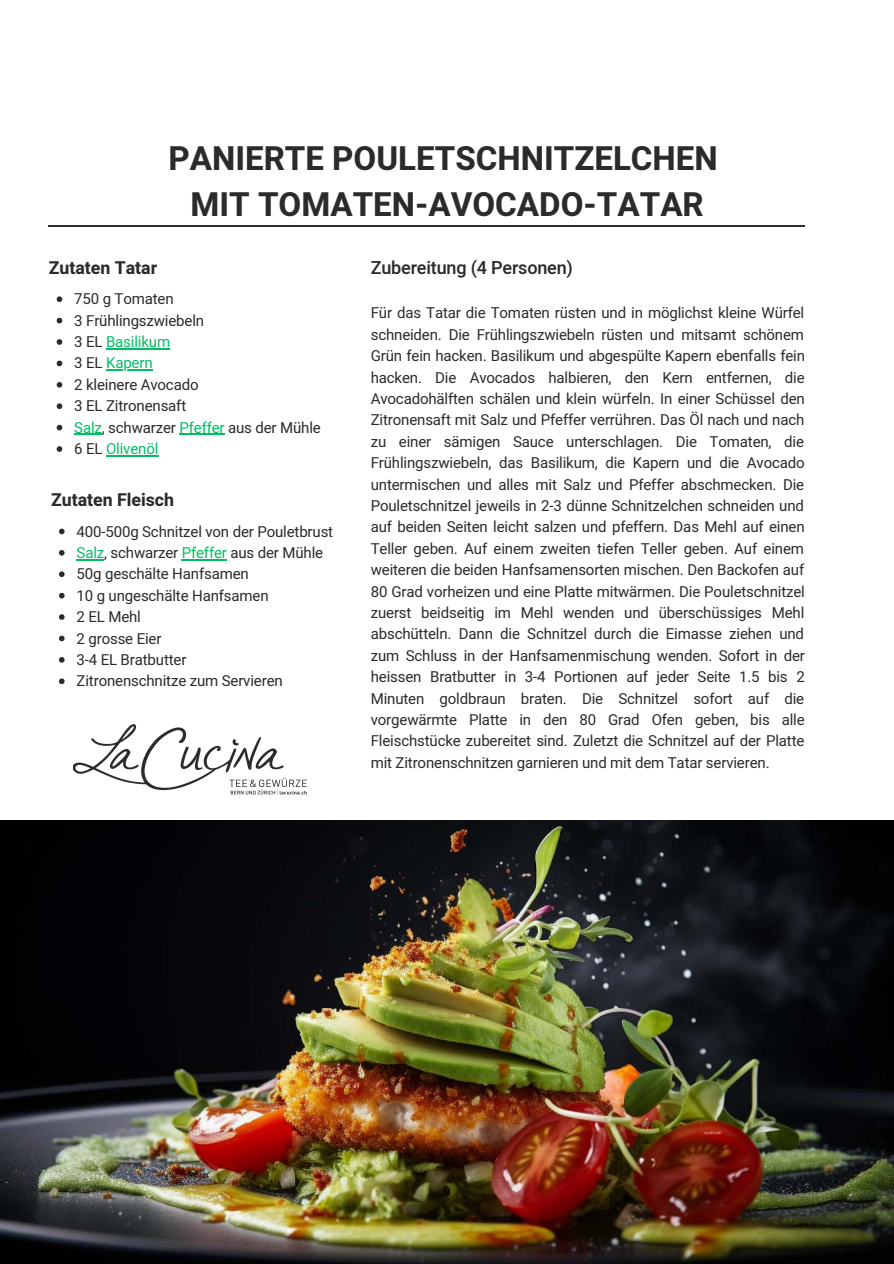
<style>
.page{position:relative;width:894px;height:1264px;background:#fff}
.page>*{position:absolute;margin:0;border:0;box-sizing:border-box;transform-origin:0 0}
.t1{font:700 33px "Heebo";color:#2b2b2b}
.t2{font:500 18px "Heebo";letter-spacing:-.01em;color:#2b2b2b}
.t3{font:700 17.7px "Heebo";color:#2b2b2b}
.t4{font:15px/21.5px "Heebo";letter-spacing:-.01em;color:#2b2b2b;text-align:justify}
.t5{font:15px "Heebo";letter-spacing:-.01em;color:#00bf63}
.s1{color:#2b2b2b}
.s2{color:#00bf63}
</style>
<div class="page">
<hr style="left:49px;top:225px;width:755px;height:2px;background:#2b2b2b">
<img style="left:73px;top:724px;width:234px;height:71px">
<img style="left:0;top:821px;width:893px;height:442px">
<svg style="left:57px;top:296px;width:5px;height:6px"></svg>
<svg style="left:57px;top:318px;width:5px;height:5px"></svg>
<svg style="left:57px;top:339px;width:5px;height:6px"></svg>
<hr style="left:106px;top:348px;width:64px;height:1px;background:#00bf63">
<svg style="left:57px;top:360px;width:5px;height:6px"></svg>
<hr style="left:106px;top:369px;width:46px;height:2px;background:#00bf63">
<svg style="left:57px;top:382px;width:5px;height:5px"></svg>
<svg style="left:57px;top:403px;width:5px;height:6px"></svg>
<svg style="left:57px;top:425px;width:5px;height:5px"></svg>
<svg style="left:74px;top:434px;width:28px;height:1px"></svg>
<hr style="left:179px;top:434px;width:45px;height:1px;background:#00bf63">
<svg style="left:57px;top:446px;width:5px;height:6px"></svg>
<hr style="left:106px;top:455px;width:52px;height:1px;background:#00bf63">
<svg style="left:59px;top:528px;width:6px;height:6px"></svg>
<svg style="left:59px;top:550px;width:6px;height:5px"></svg>
<svg style="left:77px;top:559px;width:27px;height:1px"></svg>
<hr style="left:182px;top:559px;width:45px;height:1px;background:#00bf63">
<svg style="left:59px;top:571px;width:6px;height:6px"></svg>
<svg style="left:59px;top:593px;width:6px;height:5px"></svg>
<svg style="left:59px;top:614px;width:6px;height:6px"></svg>
<svg style="left:59px;top:635px;width:6px;height:6px"></svg>
<svg style="left:59px;top:657px;width:6px;height:5px"></svg>
<svg style="left:59px;top:678px;width:6px;height:6px"></svg>
<p class="t1" style="left:168px;top:135px;width:550px">PANIERTE POULETSCHNITZELCHEN</p>
<p class="t1" style="left:190px;top:182px;width:514px">MIT TOMATEN-AVOCADO-TATAR</p>
<p class="t3" style="left:49px;top:256px;width:110px">Zutaten Tatar</p>
<p class="t4" style="left:74px;top:289px;width:101px">750 g Tomaten</p>
<p class="t4" style="left:74px;top:310px;width:131px">3 Frühlingszwiebeln</p>
<p class="t5" style="left:74px;top:331px;width:97px"><span class="s1">3 EL</span> Basilikum</p>
<p class="t5" style="left:74px;top:353px;width:80px"><span class="s1">3 EL</span> Kapern</p>
<p class="t4" style="left:74px;top:374px;width:126px">2 kleinere Avocado</p>
<p class="t4" style="left:74px;top:396px;width:113px">3 EL Zitronensaft</p>
<p class="t4" style="left:74px;top:417px;width:248px"><span class="s2">Salz</span>, schwarzer <span class="s2">Pfeffer</span> aus der Mühle</p>
<p class="t5" style="left:74px;top:438px;width:86px"><span class="s1">6 EL</span> Olivenöl</p>
<p class="t3" style="left:51px;top:488px;width:124px">Zutaten Fleisch</p>
<p class="t4" style="left:77px;top:521px;width:258px">400-500g Schnitzel von der Pouletbrust</p>
<p class="t4" style="left:77px;top:542px;width:248px"><span class="s2">Salz</span>, schwarzer <span class="s2">Pfeffer</span> aus der Mühle</p>
<p class="t4" style="left:77px;top:564px;width:174px">50g geschälte Hanfsamen</p>
<p class="t4" style="left:77px;top:585px;width:193px">10 g ungeschälte Hanfsamen</p>
<p class="t4" style="left:77px;top:606px;width:66px">2 EL Mehl</p>
<p class="t4" style="left:77px;top:628px;width:86px">2 grosse Eier</p>
<p class="t4" style="left:77px;top:649px;width:111px">3-4 EL Bratbutter</p>
<p class="t4" style="left:77px;top:671px;width:208px">Zitronenschnitze zum Servieren</p>
<p class="t2" style="left:370px;top:255px;width:204px">Zubereitung (4 Personen)</p>
<p class="t4" style="left:370px;top:303px;width:435px">Für das Tatar die Tomaten rüsten und in möglichst kleine Würfel schneiden. Die Frühlingszwiebeln rüsten und mitsamt schönem Grün fein hacken. Basilikum und abgespülte Kapern ebenfalls fein hacken. Die Avocados halbieren, den Kern entfernen, die Avocadohälften schälen und klein würfeln. In einer Schüssel den Zitronensaft mit Salz und Pfeffer verrühren. Das Öl nach und nach zu einer sämigen Sauce unterschlagen. Die Tomaten, die Frühlingszwiebeln, das Basilikum, die Kapern und die Avocado untermischen und alles mit Salz und Pfeffer abschmecken. Die Pouletschnitzel jeweils in 2-3 dünne Schnitzelchen schneiden und auf beiden Seiten leicht salzen und pfeffern. Das Mehl auf einen Teller geben. Auf einem zweiten tiefen Teller geben. Auf einem weiteren die beiden Hanfsamensorten mischen. Den Backofen auf 80 Grad vorheizen und eine Platte mitwärmen. Die Pouletschnitzel zuerst beidseitig im Mehl wenden und überschüssiges Mehl abschütteln. Dann die Schnitzel durch die Eimasse ziehen und zum Schluss in der Hanfsamenmischung wenden. Sofort in der heissen Bratbutter in 3-4 Portionen auf jeder Seite 1.5 bis 2<br>Minuten goldbraun braten. Die Schnitzel sofort auf die vorgewärmte Platte in den 80 Grad Ofen geben, bis alle Fleischstücke zubereitet sind. Zuletzt die Schnitzel auf der Platte mit Zitronenschnitzen garnieren und mit dem Tatar servieren.</p>
</div>
